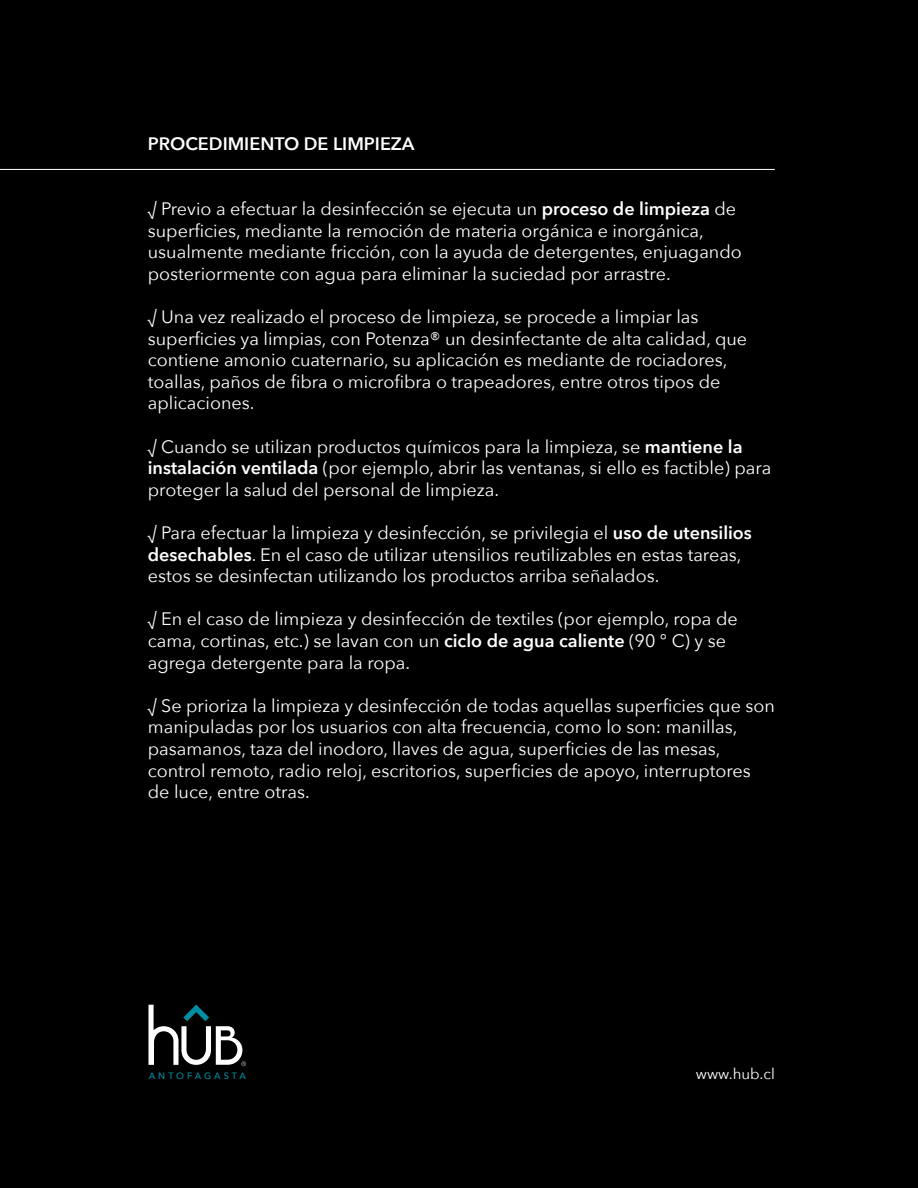
<style>
.page{position:relative;width:918px;height:1188px;background:#000}
.page>*{position:absolute;margin:0;border:0;box-sizing:border-box;transform-origin:0 0}
.t1{font:18px/21.6px "Avenir Next";color:#fff}
.t2{font:600 18px "Avenir Next";color:#fff}
.t3{font:15px "Avenir Next";color:#fff}
.t4{font:500 9.15px "Avenir Next";letter-spacing:.31em;color:#008da1}
.s1{font-weight:600}
</style>
<div class="page">
<hr style="left:0;top:169px;width:775px;height:1px;background:#fff">
<svg style="left:148px;top:1005px;width:98px;height:61px"></svg>
<p class="t2" style="left:148px;top:128px;width:268px">PROCEDIMIENTO DE LIMPIEZA</p>
<p class="t1" style="left:148px;top:197px;width:596px">√ Previo a efectuar la desinfección se ejecuta un <span class="s1">proceso de limpieza</span> de superficies, mediante la remoción de materia orgánica e inorgánica, usualmente mediante fricción, con la ayuda de detergentes, enjuagando posteriormente con agua para eliminar la suciedad por arrastre.</p>
<p class="t1" style="left:148px;top:305px;width:601px">√ Una vez realizado el proceso de limpieza, se procede a limpiar las superficies ya limpias, con Potenza® un desinfectante de alta calidad, que contiene amonio cuaternario, su aplicación es mediante de rociadores, toallas, paños de fibra o microfibra o trapeadores, entre otros tipos de aplicaciones.</p>
<p class="t1" style="left:148px;top:435px;width:625px">√ Cuando se utilizan productos químicos para la limpieza, se <span class="s1">mantiene la instalación ventilada</span> (por ejemplo, abrir las ventanas, si ello es factible) para proteger la salud del personal de limpieza.</p>
<p class="t1" style="left:148px;top:521px;width:606px">√ Para efectuar la limpieza y desinfección, se privilegia el <span class="s1">uso de utensilios desechables</span>. En el caso de utilizar utensilios reutilizables en estas tareas, estos se desinfectan utilizando los productos arriba señalados.</p>
<p class="t1" style="left:148px;top:607px;width:592px">√ En el caso de limpieza y desinfección de textiles (por ejemplo, ropa de cama, cortinas, etc.) se lavan con un <span class="s1">ciclo de agua caliente</span> (90 ° C) y se agrega detergente para la ropa.</p>
<p class="t1" style="left:148px;top:694px;width:629px">√ Se prioriza la limpieza y desinfección de todas aquellas superficies que son manipuladas por los usuarios con alta frecuencia, como lo son: manillas, pasamanos, taza del inodoro, llaves de agua, superficies de las mesas, control remoto, radio reloj, escritorios, superficies de apoyo, interruptores de luce, entre otras.</p>
<p class="t4" style="left:149px;top:1068px;width:99px">ANTOFAGASTA</p>
<p class="t3" style="left:696px;top:1061px;width:80px">www.hub.cl</p>
</div>
